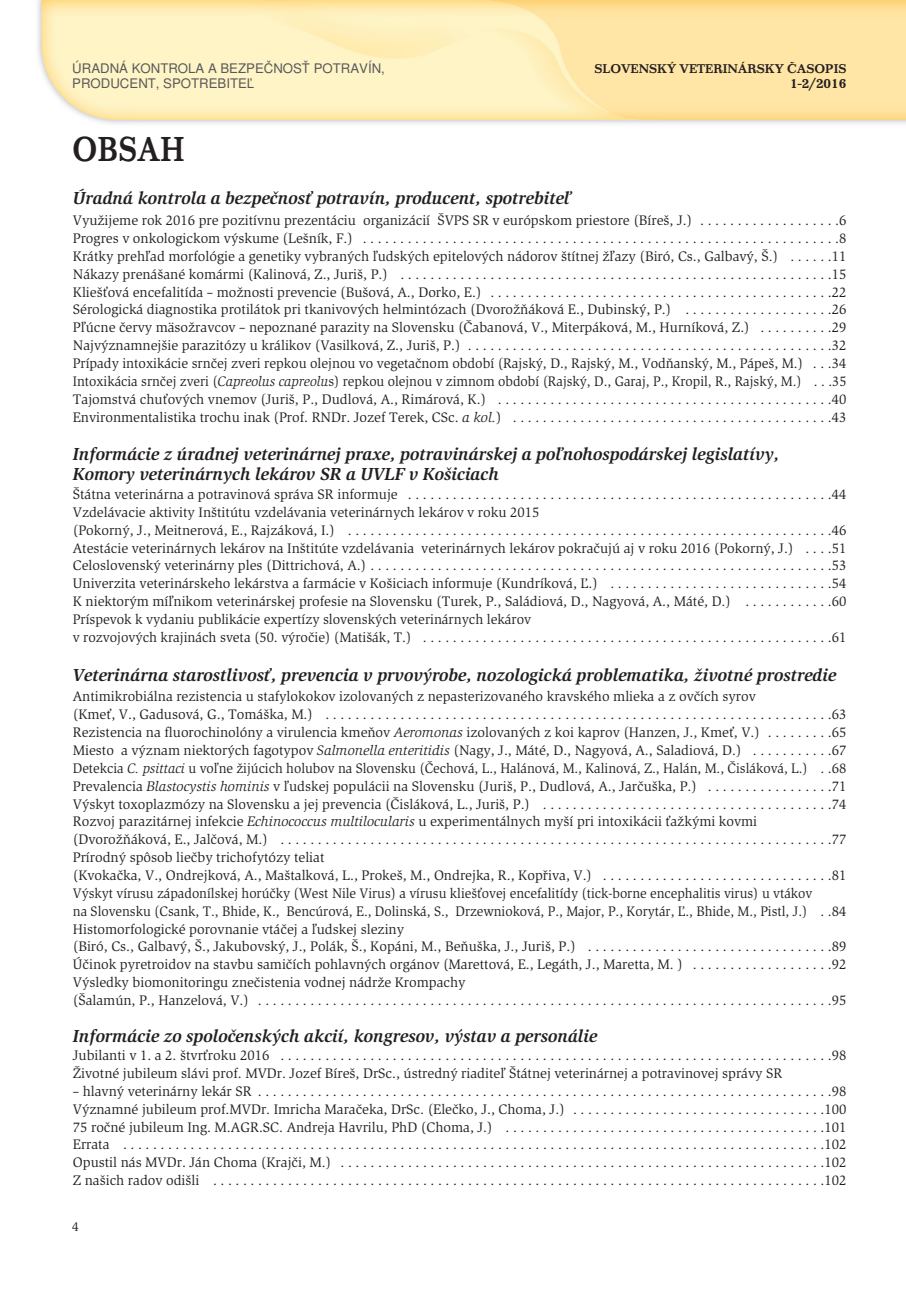
<style>
.page{position:relative;width:906px;height:1289px;background:#fff}
.page>*{position:absolute;margin:0;border:0;box-sizing:border-box;transform-origin:0 0}
.t1{font:500 36px "Impressum TOT";letter-spacing:.015em;color:#231f20;scale:.85 1}
.t2{font:italic 700 18px/19.4px "Slimbach Itc TOT";color:#231f20}
.t3{font:500 15px "Impressum TOT";color:#231f20}
.t4{font:14.25px/17.9px "Slimbach Itc TOT";color:#231f20}
.t5{font:13.2px/15px "Nimbus Sans LOT";color:#57585a}
.t6{font:500 13.2px "Impressum TOT";color:#231f20}
.t7{font:13.2px "Slimbach Itc TOT";color:#231f20}
.s1{font-style:italic}
</style>
<div class="page">
<img style="left:37px;top:0;width:869px;height:124px">
<p class="t5" style="left:72px;top:61px;width:314px">ÚRADNÁ KONTROLA A BEZPEČNOSŤ POTRAVÍN,<br>PRODUCENT, SPOTREBITEĽ</p>
<p class="t6" style="left:594px;top:60px;width:253px">SLOVENSKÝ VETERINÁRSKY ČASOPIS</p>
<p class="t3" style="left:790px;top:74px;width:58px">1-2/2016</p>
<h1 class="t1" style="left:72px;top:127px;width:133px">OBSAH</h1>
<p class="t2" style="left:73px;top:188px;width:500px">Úradná kontrola a bezpečnosť potravín, producent, spotrebiteľ</p>
<p class="t4" style="left:73px;top:211px;width:775px;text-align:justify">Využijeme rok 2016 pre pozitívnu prezentáciu organizácií ŠVPS Sr v európskom priestore (bíreš, j.) . . . . . . . . . . . . . . . . . . .6<br>Progres v onkologickom výskume (lešník, f.) . . . . . . . . . . . . . . . . . . . . . . . . . . . . . . . . . . . . . . . . . . . . . . . . . . . . . . . . . . . . . . . .8<br>Krátky prehľad morfológie a genetiky vybraných ľudských epitelových nádorov štítnej žľazy (biró, cs., Galbavý, Š.) . . . . . .11 nákazy prenášané komármi (Kalinová, z., juriš, P.) . . . . . . . . . . . . . . . . . . . . . . . . . . . . . . . . . . . . . . . . . . . . . . . . . . . . . . . . . .15<br>Kliešťová encefalitída – možnosti prevencie (bušová, A., dorko, e.) . . . . . . . . . . . . . . . . . . . . . . . . . . . . . . . . . . . . . . . . . . . . . .22<br>Sérologická diagnostika protilátok pri tkanivových helmintózach (dvorožňáková e., dubinský, P.) . . . . . . . . . . . . . . . . . . . .26<br>Pľúcne červy mäsožravcov – nepoznané parazity na Slovensku (čabanová, V., miterpáková, m., hurníková, z.) . . . . . . . . . .29 najvýznamnejšie parazitózy u králikov (Vasilková, z., juriš, P.) . . . . . . . . . . . . . . . . . . . . . . . . . . . . . . . . . . . . . . . . . . . . . . . . .32<br>Prípady intoxikácie srnčej zveri repkou olejnou vo vegetačnom období (rajský, d., rajský, m., Vodňanský, m., Pápeš, m.) . . .34 intoxikácia srnčej zveri (<span class="s1">Capreolus capreolu</span>s) repkou olejnou v zimnom období (rajský, d., Garaj, P., Kropil, r., rajský, m.) . . .35 tajomstvá chuťových vnemov (juriš, P., dudlová, A., rimárová, K.) . . . . . . . . . . . . . . . . . . . . . . . . . . . . . . . . . . . . . . . . . . . . .40 environmentalistika trochu inak (Prof. rndr. jozef terek, cSc. <span class="s1">a kol.</span>) . . . . . . . . . . . . . . . . . . . . . . . . . . . . . . . . . . . . . . . . . . .43</p>
<p class="t2" style="left:73px;top:444px;width:708px">Informácie z úradnej veterinárnej praxe, potravinárskej a poľnohospodárskej legislatívy,<br>Komory veterinárnych lekárov SR a UVLF v Košiciach</p>
<p class="t4" style="left:73px;top:485px;width:775px">Štátna veterinárna a potravinová správa Sr informuje . . . . . . . . . . . . . . . . . . . . . . . . . . . . . . . . . . . . . . . . . . . . . . . . . . . . . . . . .44<br>Vzdelávacie aktivity inštitútu vzdelávania veterinárnych lekárov v roku 2015<br>(Pokorný, j., meitnerová, e., rajzáková, i.) . . . . . . . . . . . . . . . . . . . . . . . . . . . . . . . . . . . . . . . . . . . . . . . . . . . . . . . . . . . . . . . . .46<br>Atestácie veterinárnych lekárov na inštitúte vzdelávania veterinárnych lekárov pokračujú aj v roku 2016 (Pokorný, j.) . . . .51 celoslovenský veterinárny ples (dittrichová, A.) . . . . . . . . . . . . . . . . . . . . . . . . . . . . . . . . . . . . . . . . . . . . . . . . . . . . . . . . . . . . . .53 univerzita veterinárskeho lekárstva a farmácie v Košiciach informuje (Kundríková, Ľ.) . . . . . . . . . . . . . . . . . . . . . . . . . . . . . .54<br>K niektorým míľnikom veterinárskej profesie na Slovensku (turek, P., Saládiová, d., nagyová, A., máté, d.) . . . . . . . . . . . .60<br>Príspevok k vydaniu publikácie expertízy slovenských veterinárnych lekárov<br>v rozvojových krajinách sveta (50. výročie) (matišák, t.) . . . . . . . . . . . . . . . . . . . . . . . . . . . . . . . . . . . . . . . . . . . . . . . . . . . . . . .61</p>
<p class="t2" style="left:73px;top:664px;width:765px">Veterinárna starostlivosť, prevencia v prvovýrobe, nozologická problematika, životné prostredie</p>
<p class="t4" style="left:73px;top:687px;width:775px">Antimikrobiálna rezistencia u stafylokokov izolovaných z nepasterizovaného kravského mlieka a z ovčích syrov<br>(Kmeť, V., Gadusová, G., tomáška, m.) . . . . . . . . . . . . . . . . . . . . . . . . . . . . . . . . . . . . . . . . . . . . . . . . . . . . . . . . . . . . . . . . . . . .63 rezistencia na fluorochinolóny a virulencia kmeňov <span class="s1">Aeromonas</span> izolovaných z koi kaprov (hanzen, j., Kmeť, V.) . . . . . . . . .65 miesto a význam niektorých fagotypov <span class="s1">Salmonella enteritidis</span> (nagy, j., máté, d., nagyová, A., Saladiová, d.) . . . . . . . . . . .67 detekcia <span class="s1">C. psittaci</span> u voľne žijúcich holubov na Slovensku (čechová, l., halánová, m., Kalinová, z., halán, m., čisláková, l.) . .68<br>Prevalencia <span class="s1">Blastocystis hominis</span> v ľudskej populácii na Slovensku (juriš, P., dudlová, A., jarčuška, P.) . . . . . . . . . . . . . . . . .71<br>Výskyt toxoplazmózy na Slovensku a jej prevencia (čisláková, l., juriš, P.) . . . . . . . . . . . . . . . . . . . . . . . . . . . . . . . . . . . . . . .74 rozvoj parazitárnej infekcie <span class="s1">Echinococcus multilocularis</span> u experimentálnych myší pri intoxikácii ťažkými kovmi (dvorožňáková, e., jalčová, m.) . . . . . . . . . . . . . . . . . . . . . . . . . . . . . . . . . . . . . . . . . . . . . . . . . . . . . . . . . . . . . . . . . . . . . . . . . .77<br>Prírodný spôsob liečby trichofytózy teliat<br>(Kvokačka, V., ondrejková, A., maštalková, l., Prokeš, m., ondrejka, r., Kopřiva, V.) . . . . . . . . . . . . . . . . . . . . . . . . . . . . . . .81<br>Výskyt vírusu západonílskej horúčky (West nile Virus) a vírusu kliešťovej encefalitídy (tick-borne encephalitis virus) u vtákov<br>na Slovensku (csank, t., bhide, K., bencúrová, e., dolinská, S., drzewnioková, P., major, P., Korytár, Ľ., bhide, m., Pistl, j.) . .84 histomorfologické porovnanie vtáčej a ľudskej sleziny<br>(biró, cs., Galbavý, Š., jakubovský, j., Polák, Š., Kopáni, m., beňuška, j., juriš, P.) . . . . . . . . . . . . . . . . . . . . . . . . . . . . . . . . .89 účinok pyretroidov na stavbu samičích pohlavných orgánov (marettová, e., legáth, j., maretta, m. ) . . . . . . . . . . . . . . . . . . .92<br>Výsledky biomonitoringu znečistenia vodnej nádrže Krompachy<br>(Šalamún, P., hanzelová, V.) . . . . . . . . . . . . . . . . . . . . . . . . . . . . . . . . . . . . . . . . . . . . . . . . . . . . . . . . . . . . . . . . . . . . . . . . . . . . .95</p>
<p class="t2" style="left:73px;top:1026px;width:526px">Informácie zo spoločenských akcií, kongresov, výstav a personálie</p>
<p class="t4" style="left:73px;top:1046px;width:775px">jubilanti v 1. a 2. štvrťroku 2016 . . . . . . . . . . . . . . . . . . . . . . . . . . . . . . . . . . . . . . . . . . . . . . . . . . . . . . . . . . . . . . . . . . . . . . . . . .98 životné jubileum slávi prof. mVdr. jozef bíreš, drSc., ústredný riaditeľ Štátnej veterinárnej a potravinovej správy Sr</p>
<p class="t4" style="left:73px;top:1081px;width:775px;text-align:justify">– hlavný veterinárny lekár Sr . . . . . . . . . . . . . . . . . . . . . . . . . . . . . . . . . . . . . . . . . . . . . . . . . . . . . . . . . . . . . . . . . . . . . . . . . . . . .98<br>Významné jubileum prof.mVdr. imricha maračeka, drSc. (elečko, j., choma, j.) . . . . . . . . . . . . . . . . . . . . . . . . . . . . . . . . . .100<br>75 ročné jubileum ing. m.AGr.Sc. Andreja havrilu, Phd (choma, j.) . . . . . . . . . . . . . . . . . . . . . . . . . . . . . . . . . . . . . . . . . . .101 errata . . . . . . . . . . . . . . . . . . . . . . . . . . . . . . . . . . . . . . . . . . . . . . . . . . . . . . . . . . . . . . . . . . . . . . . . . . . . . . . . . . . . . . . . . . . . . .102 opustil nás mVdr. ján choma (Krajči, m.) . . . . . . . . . . . . . . . . . . . . . . . . . . . . . . . . . . . . . . . . . . . . . . . . . . . . . . . . . . . . . . . . .102 z našich radov odišli . . . . . . . . . . . . . . . . . . . . . . . . . . . . . . . . . . . . . . . . . . . . . . . . . . . . . . . . . . . . . . . . . . . . . . . . . . . . . . . . . .102</p>
<p class="t7" style="left:72px;top:1218px;width:8px">4</p>
</div>
